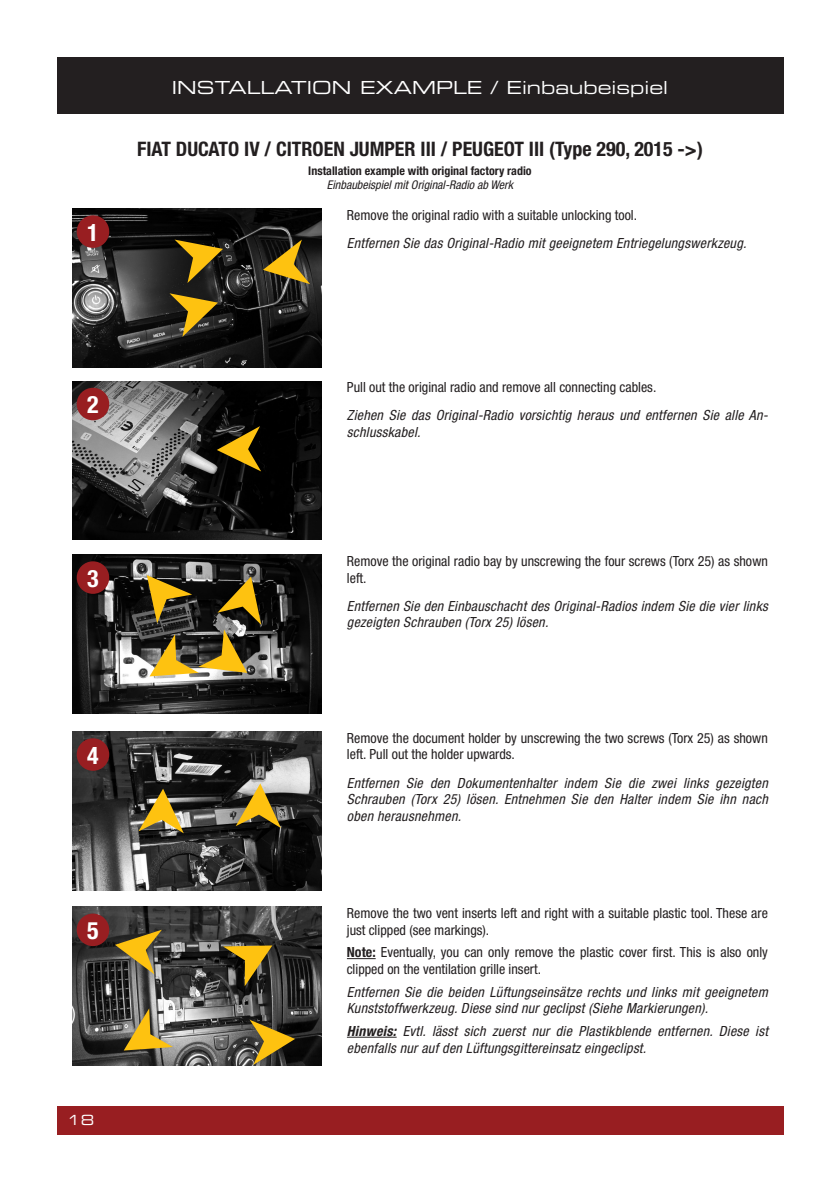
<style>
.page{position:relative;width:840px;height:1191px;background:#fff}
.page>*{position:absolute;margin:0;border:0;box-sizing:border-box;transform-origin:0 0}
.t1{font:700 condensed 24px "Helvetica Neue";color:#fff}
.t2{font:700 condensed 20px "Helvetica Neue";color:#231f20}
.t3{font:18px "Eurostile Extended Two";color:#fff}
.t4{font:italic condensed 14px/16.8px "Helvetica Neue";letter-spacing:.02em;color:#231f20}
.t5{font:condensed 14px/16.8px "Helvetica Neue";color:#231f20}
.t6{font:14px "Eurostile Extended Two";color:#fff}
.t7{font:700 condensed 12px "Helvetica Neue";color:#231f20}
.t8{font:italic condensed 12px "Helvetica Neue";color:#231f20}
.s1{font-weight:700}
</style>
<div class="page">
<div style="left:57px;top:1106px;width:725px;height:28px;background:#981e21"></div>
<div style="left:57px;top:57px;width:725px;height:56px;background:#231f20"></div>
<svg style="left:347px;top:958px;width:28px;height:1px"></svg>
<hr style="left:347px;top:1036px;width:49px;height:1px;background:#231f20">
<img style="left:72px;top:209px;width:250px;height:158px">
<img style="left:72px;top:381px;width:250px;height:159px">
<img style="left:72px;top:554px;width:250px;height:159px">
<img style="left:72px;top:731px;width:250px;height:159px">
<img style="left:72px;top:907px;width:250px;height:158px">
<div style="left:77px;top:215px;width:32px;height:33px;background:#981e21;border-radius:50%"></div>
<div style="left:77px;top:388px;width:32px;height:32px;background:#981e21;border-radius:50%"></div>
<div style="left:77px;top:561px;width:32px;height:33px;background:#981e21;border-radius:50%"></div>
<div style="left:77px;top:738px;width:32px;height:33px;background:#981e21;border-radius:50%"></div>
<div style="left:77px;top:913px;width:32px;height:33px;background:#981e21;border-radius:50%"></div>
<svg style="left:263px;top:239px;width:47px;height:45px;background:#6b571c"></svg>
<svg style="left:174px;top:239px;width:49px;height:44px;background:#634f15"></svg>
<svg style="left:169px;top:293px;width:49px;height:44px;background:#6b571d"></svg>
<svg style="left:217px;top:426px;width:44px;height:45px;background:#634e0e"></svg>
<svg style="left:138px;top:788px;width:46px;height:45px;background:#887336"></svg>
<svg style="left:223px;top:945px;width:49px;height:41px;background:#786224"></svg>
<svg style="left:115px;top:929px;width:47px;height:45px;background:#857136"></svg>
<svg style="left:249px;top:1019px;width:46px;height:46px;background:#746024"></svg>
<svg style="left:124px;top:1008px;width:49px;height:42px;background:#b29d60"></svg>
<svg style="left:235px;top:783px;width:46px;height:45px;background:#917d40"></svg>
<svg style="left:147px;top:575px;width:114px;height:101px;background:#6a5b2f"></svg>
<h1 class="t1" style="left:87px;top:218px;width:13px">1</h1>
<p class="t3" style="left:172px;top:75px;width:497px">INSTALLATION EXAMPLE / Einbaubeispiel</p>
<h2 class="t2" style="left:137px;top:136px;width:567px">FIAT DUCATO IV / CITROEN JUMPER III / PEUGEOT III (Type 290, 2015 -&gt;)</h2>
<p class="t7" style="left:308px;top:163px;width:225px">Installation example with original factory radio</p>
<p class="t8" style="left:327px;top:178px;width:187px">Einbaubeispiel mit Original-Radio ab Werk</p>
<p class="t5" style="left:347px;top:206px;width:291px">Remove the original radio with a suitable unlocking tool.</p>
<p class="t4" style="left:347px;top:234px;width:401px">Entfernen Sie das Original-Radio mit geeignetem Entriegelungswerkzeug.</p>
<h1 class="t1" style="left:87px;top:390px;width:13px">2</h1>
<h1 class="t1" style="left:87px;top:563px;width:13px">3</h1>
<h1 class="t1" style="left:87px;top:740px;width:13px">4</h1>
<h1 class="t1" style="left:87px;top:916px;width:13px">5</h1>
<p class="t6" style="left:67px;top:1110px;width:28px">18</p>
<p class="t5" style="left:347px;top:379px;width:311px">Pull out the original radio and remove all connecting cables.</p>
<p class="t4" style="left:347px;top:407px;width:422px">Ziehen Sie das Original-Radio vorsichtig heraus und entfernen Sie alle An&shy;schlusskabel.</p>
<p class="t5" style="left:347px;top:552px;width:422px">Remove the original radio bay by unscrewing the four screws (Torx 25) as shown left.</p>
<p class="t4" style="left:347px;top:597px;width:422px">Entfernen Sie den Einbauschacht des Original-Radios indem Sie die vier links gezeigten Schrauben (Torx 25) lösen.</p>
<p class="t5" style="left:347px;top:729px;width:422px">Remove the document holder by unscrewing the two screws (Torx 25) as shown left. Pull out the holder upwards.</p>
<p class="t4" style="left:347px;top:774px;width:422px;text-align:justify">Entfernen Sie den Dokumentenhalter indem Sie die zwei links gezeigten Schrauben (Torx 25) lösen. Entnehmen Sie den Halter indem Sie ihn nach oben herausnehmen.</p>
<p class="t5" style="left:347px;top:904px;width:422px">Remove the two vent inserts left and right with a suitable plastic tool. These are just clipped (see markings).</p>
<p class="t5" style="left:347px;top:943px;width:422px"><span class="s1">Note:</span> Eventually, you can only remove the plastic cover first. This is also only clipped on the ventilation grille insert.</p>
<p class="t4" style="left:347px;top:983px;width:422px">Entfernen Sie die beiden Lüftungseinsätze rechts und links mit geeignetem<br>Kunststoffwerkzeug. Diese sind nur geclipst (Siehe Markierungen).</p>
<p class="t4" style="left:347px;top:1022px;width:422px"><span class="s1">Hinweis:</span> Evtl. lässt sich zuerst nur die Plastikblende entfernen. Diese ist ebenfalls nur auf den Lüftungsgittereinsatz eingeclipst.</p>
</div>
